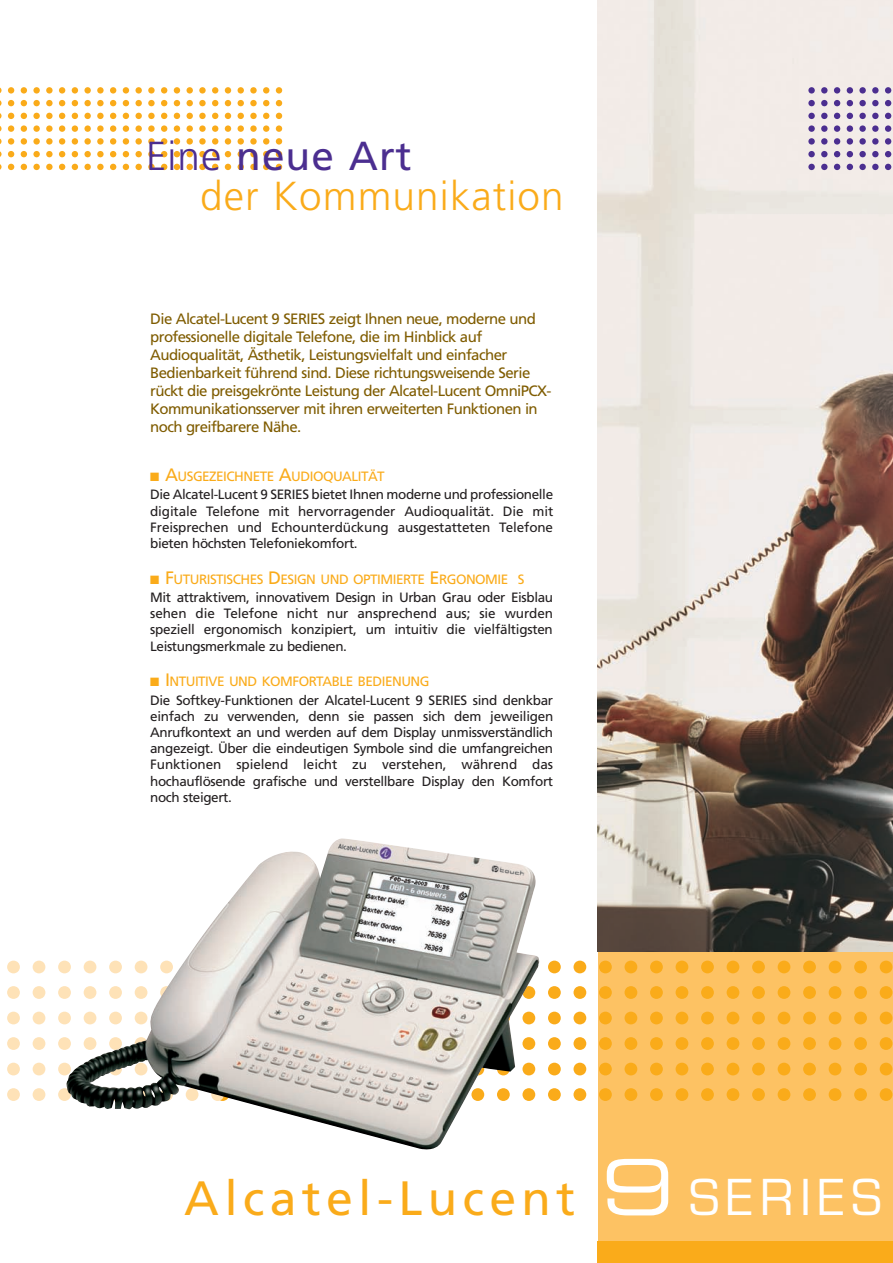
<style>
.page{position:relative;width:893px;height:1263px;background:#fff}
.page>*{position:absolute;margin:0;border:0;box-sizing:border-box;transform-origin:0 0}
.t1{font:48.15px "Frutiger";letter-spacing:.11em;color:#faab1a}
.t2{font:300 40.5px/40.5px "Frutiger";letter-spacing:.03em;color:#faab1a}
.t3{font:15px/18px "Frutiger";letter-spacing:-.04em;color:#7f5c00}
.t4{font:13.5px/16.2px "Frutiger";letter-spacing:-.03em;color:#231f20}
.s1{color:#4b2e90}
.s2{font-weight:400;color:#4b2e90}
.s3{color:#faab1a}
.s4{font-size:18px;color:#faab1a}
.s5{font-family:"Eurostile Extended Two";font-size:76.5px;color:#fff}
.s6{font-family:"Eurostile";color:#fff}
</style>
<div class="page">
<div style="left:598px;top:1px;width:295px;height:1262px;background:#fdc263"></div>
<img style="left:597px;top:0;width:296px;height:951px">
<div style="left:597px;top:1242px;width:296px;height:21px;background:#faab1a"></div>
<svg style="left:548px;top:961px;width:344px;height:140px"></svg>
<svg style="left:7px;top:961px;width:58px;height:140px"></svg>
<img style="left:65px;top:838px;width:475px;height:312px">
<svg style="left:0;top:87px;width:282px;height:83px"></svg>
<svg style="left:808px;top:87px;width:7px;height:7px"></svg>
<svg style="left:808px;top:100px;width:7px;height:6px"></svg>
<svg style="left:808px;top:113px;width:7px;height:6px"></svg>
<svg style="left:808px;top:125px;width:7px;height:7px"></svg>
<svg style="left:808px;top:138px;width:7px;height:7px"></svg>
<svg style="left:821px;top:87px;width:6px;height:7px"></svg>
<svg style="left:821px;top:100px;width:6px;height:6px"></svg>
<svg style="left:821px;top:113px;width:6px;height:6px"></svg>
<svg style="left:821px;top:125px;width:6px;height:7px"></svg>
<svg style="left:821px;top:138px;width:6px;height:7px"></svg>
<svg style="left:834px;top:87px;width:6px;height:7px"></svg>
<svg style="left:834px;top:100px;width:6px;height:6px"></svg>
<svg style="left:834px;top:113px;width:6px;height:6px"></svg>
<svg style="left:834px;top:125px;width:6px;height:7px"></svg>
<svg style="left:834px;top:138px;width:6px;height:7px"></svg>
<svg style="left:847px;top:87px;width:6px;height:7px"></svg>
<svg style="left:847px;top:100px;width:6px;height:6px"></svg>
<svg style="left:847px;top:113px;width:6px;height:6px"></svg>
<svg style="left:847px;top:125px;width:6px;height:7px"></svg>
<svg style="left:847px;top:138px;width:6px;height:7px"></svg>
<svg style="left:859px;top:87px;width:7px;height:7px"></svg>
<svg style="left:859px;top:100px;width:7px;height:6px"></svg>
<svg style="left:859px;top:113px;width:7px;height:6px"></svg>
<svg style="left:859px;top:125px;width:7px;height:7px"></svg>
<svg style="left:859px;top:138px;width:7px;height:7px"></svg>
<svg style="left:872px;top:87px;width:7px;height:7px"></svg>
<svg style="left:872px;top:100px;width:7px;height:6px"></svg>
<svg style="left:872px;top:113px;width:7px;height:6px"></svg>
<svg style="left:872px;top:125px;width:7px;height:7px"></svg>
<svg style="left:872px;top:138px;width:7px;height:7px"></svg>
<svg style="left:885px;top:87px;width:6px;height:7px"></svg>
<svg style="left:885px;top:100px;width:6px;height:6px"></svg>
<svg style="left:885px;top:113px;width:6px;height:6px"></svg>
<svg style="left:885px;top:125px;width:6px;height:7px"></svg>
<svg style="left:885px;top:138px;width:6px;height:7px"></svg>
<svg style="left:795px;top:151px;width:98px;height:93px;background:#e8e1e1"></svg>
<h2 class="t2" style="left:200px;top:138px;width:365px;text-indent:-54px"><span class="s1">Eine</span> <span class="s2">neue Art<br></span>der Kommunikation</h2>
<p class="t3" style="left:150px;top:311px;width:403px">Die Alcatel-Lucent 9 SERIES zeigt Ihnen neue, moderne und professionelle digitale Telefone, die im Hinblick auf Audioqualität, Ästhetik, Leistungsvielfalt und einfacher Bedienbarkeit führend sind. Diese richtungsweisende Serie rückt die preisgekrönte Leistung der Alcatel-Lucent OmniPCX-Kommunikationsserver mit ihren erweiterten Funktionen in noch greifbarere Nähe.</p>
<p class="t4" style="left:150px;top:468px;width:404px;line-height:18.1px"><span class="s3">■</span> <span class="s4">A</span><span class="s3">USGEZEICHNETE</span> <span class="s4">A</span><span class="s3">UDIOQUALITÄT<br></span>Die Alcatel-Lucent 9 SERIES bietet Ihnen moderne und professionelle</p>
<p class="t4" style="left:150px;top:504px;width:405px;text-align:justify">digitale Telefone mit hervorragender Audioqualität. Die mit Freisprechen und Echounterdückung ausgestatteten Telefone bieten höchsten Telefoniekomfort.</p>
<p class="t4" style="left:150px;top:571px;width:404px;line-height:18.1px"><span class="s3">■</span> <span class="s4">F</span><span class="s3">UTURISTISCHES</span> <span class="s4">D</span><span class="s3">ESIGN UND OPTIMIERTE</span> <span class="s4">E</span><span class="s3">RGONOMIE S<br></span>Mit attraktivem, innovativem Design in Urban Grau oder Eisblau</p>
<p class="t4" style="left:150px;top:606px;width:404px;text-align:justify">sehen die Telefone nicht nur ansprechend aus; sie wurden speziell ergonomisch konzipiert, um intuitiv die vielfältigsten Leistungsmerkmale zu bedienen.</p>
<p class="t4" style="left:150px;top:674px;width:404px;line-height:18.1px"><span class="s3">■</span> <span class="s4">I</span><span class="s3">NTUITIVE UND KOMFORTABLE BEDIENUNG<br></span>Die Softkey-Funktionen der Alcatel-Lucent 9 SERIES sind denkbar</p>
<p class="t4" style="left:150px;top:709px;width:405px;text-align:justify">einfach zu verwenden, denn sie passen sich dem jeweiligen Anrufkontext an und werden auf dem Display unmissverständlich angezeigt. Über die eindeutigen Symbole sind die umfangreichen Funktionen spielend leicht zu verstehen, während das hochauflösende grafische und verstellbare Display den Komfort noch steigert.</p>
<h1 class="t1" style="left:184px;top:1179px;width:699px">Alcatel-Lucent <span class="s5">9</span> <span class="s6">SERIES</span></h1>
</div>
